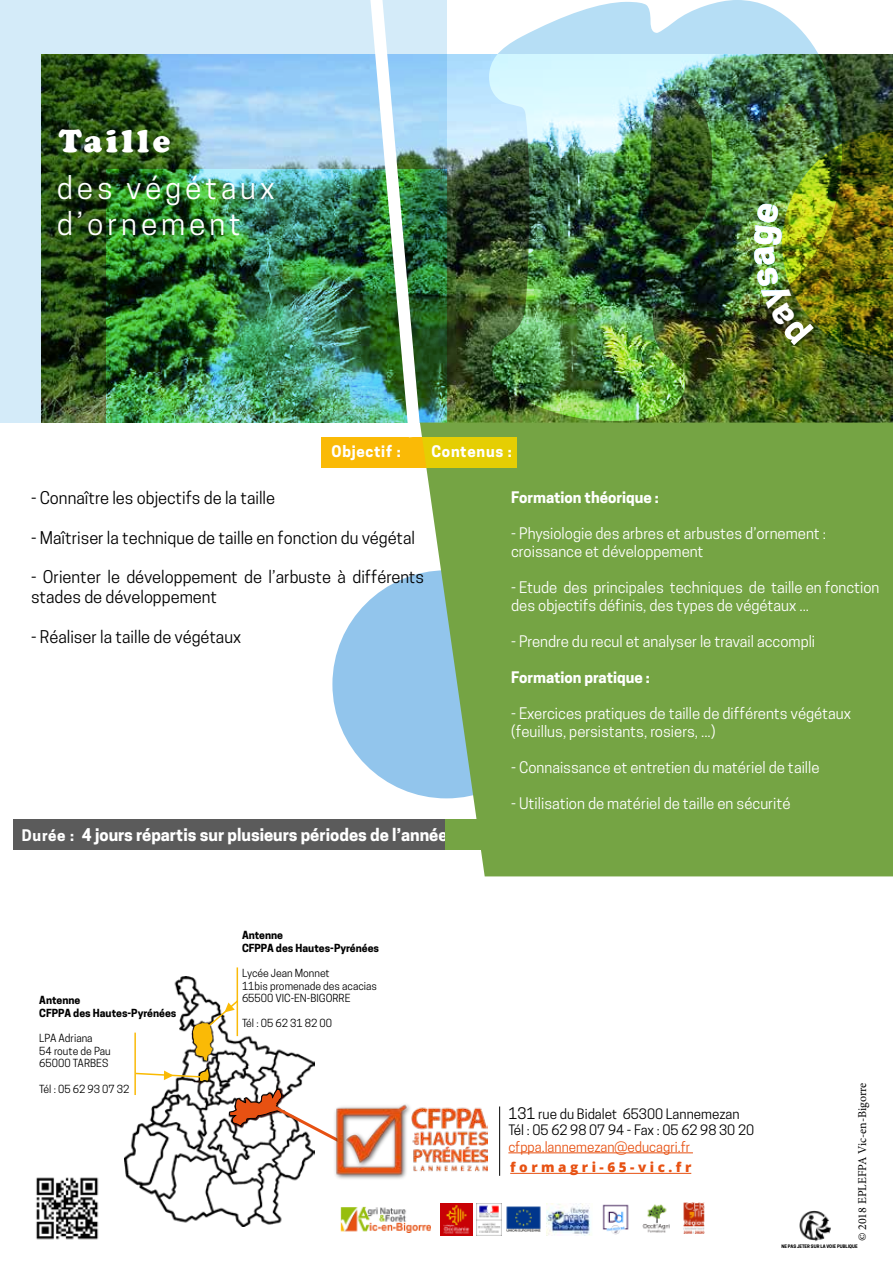
<style>
.page{position:relative;width:893px;height:1263px;background:#fff}
.page>*{position:absolute;margin:0;border:0;box-sizing:border-box;transform-origin:0 0}
.t1{font:900 33px "Cooper";letter-spacing:.11em;color:#fff}
.t2{font:30px/36px "Cooper Hewitt";letter-spacing:.13em;color:#fff}
.t3{font:16.5px/19.8px "Cooper Hewitt";color:#000}
.t4{font:700 16.5px "Cooper Hewitt";color:#fff}
.t5{font:15px/18px "Cooper Hewitt";color:#fff}
.t6{font:700 15px "Cooper Hewitt";color:#fff}
.t7{font:700 15px "Cooper Hewitt";letter-spacing:.05em;color:#fff}
.t8{font:13.5px/16.2px "Cooper Hewitt";color:#000}
.t9{font:13.5px "Cooper Hewitt";color:#e75112}
.t10{font:800 13.5px "Open Sans";color:#e75112}
.t11{font:12px "Minion Pro";color:#000}
.t12{font:10.5px/12.6px "Cooper Hewitt";color:#000}
.t13{font:700 10.5px/12.6px "Cooper Hewitt";color:#000}
.t14{font:700 4.5px "Cooper Hewitt";color:#000}
.s1{font-size:15px}
</style>
<div class="page">
<img style="left:446px;top:54px;width:447px;height:369px">
<svg style="left:0;top:0;width:446px;height:423px;background:#8aaba7"></svg>
<img style="left:106px;top:169px;width:340px;height:254px">
<img style="left:363px;top:0;width:65px;height:423px">
<div style="left:332px;top:570px;width:229px;height:228px;background:#92c5ec;border-radius:50%"></div>
<div style="left:420px;top:423px;width:473px;height:453px;background:#75a444"></div>
<img style="left:489px;top:0;width:353px;height:421px">
<img style="left:124px;top:976px;width:190px;height:250px">
<svg style="left:229px;top:1087px;width:103px;height:59px"></svg>
<hr style="left:237px;top:967px;width:1px;height:69px;background:#faba09">
<hr style="left:134px;top:1032px;width:2px;height:63px;background:#faba09">
<svg style="left:193px;top:999px;width:47px;height:62px"></svg>
<svg style="left:134px;top:1068px;width:76px;height:17px"></svg>
<div style="left:321px;top:437px;width:196px;height:31px;background:linear-gradient(to right,#ffb407,#e0d202)"></div>
<div style="left:13px;top:819px;width:433px;height:30px;background:#5b5b5b"></div>
<img style="left:36px;top:1177px;width:63px;height:63px">
<img style="left:799px;top:1211px;width:32px;height:30px">
<hr style="left:510px;top:1173px;width:181px;height:1px;background:#e75112">
<hr style="left:508px;top:1152px;width:185px;height:1px;background:#e75112">
<img style="left:332px;top:1104px;width:155px;height:75px">
<hr style="left:499px;top:1106px;width:1px;height:70px;background:#000">
<div style="left:446px;top:819px;width:48px;height:30px;background:#75a444"></div>
<img style="left:477px;top:1203px;width:25px;height:32px">
<img style="left:683px;top:1202px;width:22px;height:32px">
<img style="left:440px;top:1203px;width:32px;height:32px">
<img style="left:602px;top:1204px;width:27px;height:31px">
<img style="left:642px;top:1204px;width:28px;height:29px">
<img style="left:507px;top:1207px;width:33px;height:25px">
<img style="left:546px;top:1203px;width:45px;height:32px">
<img style="left:340px;top:1207px;width:91px;height:25px">
<img style="left:754px;top:130px;width:139px;height:228px">
<h1 class="t1" style="left:59px;top:122px;width:113px">Taille</h1>
<h2 class="t2" style="left:57px;top:169px;width:219px">des végétaux d’ornement</h2>
<p class="t7" style="left:331px;top:442px;width:71px">Objectif :</p>
<p class="t7" style="left:431px;top:442px;width:82px">Contenus :</p>
<p class="t3" style="left:31px;top:488px;width:246px">- Connaître les objectifs de la taille</p>
<p class="t3" style="left:31px;top:528px;width:386px">- Maîtriser la technique de taille en fonction du végétal</p>
<p class="t3" style="left:31px;top:567px;width:395px">- Orienter le développement de l’arbuste à différents stades de développement</p>
<p class="t3" style="left:31px;top:627px;width:212px">- Réaliser la taille de végétaux</p>
<p class="t6" style="left:511px;top:488px;width:149px">Formation théorique :</p>
<p class="t5" style="left:511px;top:524px;width:316px">- Physiologie des arbres et arbustes d’ornement : croissance et développement</p>
<p class="t5" style="left:511px;top:578px;width:370px">- Etude des principales techniques de taille en fonction des objectifs définis, des types de végétaux ...</p>
<p class="t5" style="left:511px;top:632px;width:306px">- Prendre du recul et analyser le travail accompli</p>
<p class="t6" style="left:511px;top:668px;width:140px">Formation pratique :</p>
<p class="t5" style="left:511px;top:704px;width:341px">- Exercices pratiques de taille de différents végétaux (feuillus, persistants, rosiers, ...)</p>
<p class="t5" style="left:511px;top:758px;width:310px">- Connaissance et entretien du matériel de taille</p>
<p class="t5" style="left:511px;top:794px;width:281px">- Utilisation de matériel de taille en sécurité</p>
<p class="t4" style="left:22px;top:825px;width:427px"><span class="s1">Durée :</span> 4 jours répartis sur plusieurs périodes de l’année</p>
<p class="t13" style="left:39px;top:994px;width:139px">Antenne<br>CFPPA des Hautes-Pyrénées</p>
<p class="t12" style="left:39px;top:1032px;width:73px">LPA Adriana<br>54 route de Pau<br>65000 TARBES</p>
<p class="t12" style="left:39px;top:1082px;width:92px">Tél : 05 62 93 07 32</p>
<p class="t13" style="left:242px;top:929px;width:139px">Antenne<br>CFPPA des Hautes-Pyrénées</p>
<p class="t12" style="left:242px;top:967px;width:137px">Lycée Jean Monnet<br>11bis promenade des acacias<br>65500 VIC-EN-BIGORRE</p>
<p class="t12" style="left:242px;top:1017px;width:92px">Tél : 05 62 31 82 00</p>
<p class="t8" style="left:508px;top:1106px;width:247px"><span class="s1">131</span> rue du Bidalet 65300 Lannemezan<br>Tél : 05 62 98 07 94 - Fax : 05 62 98 30 20</p>
<p class="t9" style="left:508px;top:1139px;width:184px">cfppa.lannemezan@educagri.fr</p>
<p class="t10" style="left:510px;top:1157px;width:183px">f o r m a g r i - 6 5 - v i c . f r</p>
<p class="t11" style="left:854px;top:1241px;width:160px;rotate:-90deg">© 2018 EPLEFPA Vic-en-Bigorre</p>
<p class="t14" style="left:781px;top:1244px;width:78px">NE PAS JETER SUR LA VOIE PUBLIQUE</p>
</div>
